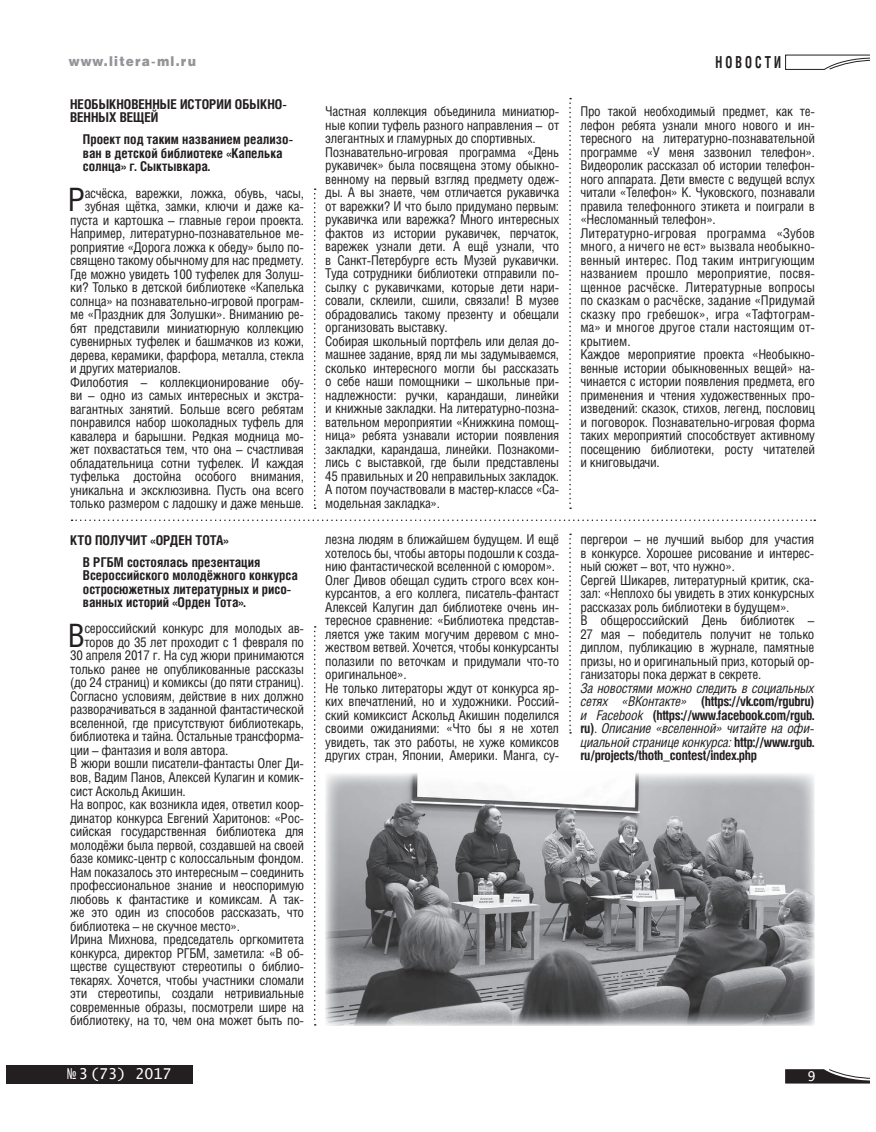
<style>
.page{position:relative;width:876px;height:1132px;background:#fff}
.page>*{position:absolute;margin:0;border:0;box-sizing:border-box;transform-origin:0 0}
.t1{font:32.25px "Helios Cond";color:#231f20}
.t2{font:700 16.5px "Helios Cond C";letter-spacing:.25em;color:#231f20;scale:.75 1}
.t3{font:15px "Lucida Console";color:#fff}
.t4{font:13.5px/13.5px "Helios Cond";letter-spacing:-.02em;color:#231f20}
.t5{font:700 13.5px/13.5px "Helios Cond";color:#231f20}
.t6{font:italic 13.5px/13.5px "Helios Cond";letter-spacing:-.02em;color:#231f20;text-align:justify}
.t7{font:13.5px "Helios Black C";letter-spacing:.1em;color:#939598;scale:.9 1}
.t8{font:13.5px "Lucida Console";color:#fff}
.s1{font-weight:700;font-style:normal}
.s2{font-style:normal}
</style>
<div class="page">
<svg style="left:314px;top:188px;width:2px;height:321px"></svg>
<svg style="left:314px;top:626px;width:2px;height:399px"></svg>
<svg style="left:569px;top:98px;width:2px;height:411px"></svg>
<svg style="left:569px;top:533px;width:2px;height:200px"></svg>
<img style="left:325px;top:773px;width:489px;height:252px">
<svg style="left:72px;top:519px;width:743px;height:2px"></svg>
<svg style="left:785px;top:1069px;width:85px;height:14px"></svg>
<div style="left:6px;top:1064px;width:187px;height:18px;background:#231f20"></div>
<svg style="left:785px;top:54px;width:85px;height:16px"></svg>
<p class="t7" style="left:69px;top:57px;width:143px">www.litera-ml.ru</p>
<p class="t5" style="left:70px;top:98px;width:218px">НЕОБЫКНОВЕННЫЕ ИСТОРИИ ОБЫКНО-<br>ВЕННЫХ ВЕЩЕЙ</p>
<p class="t5" style="left:83px;top:134px;width:212px">Проект под таким названием реализо&shy;ван в детской библиотеке «Капелька солнца» г. Сыктывкара.</p>
<h1 class="t1" style="left:68px;top:188px;width:19px">Р</h1>
<p class="t4" style="left:85px;top:187px;width:221px">асчёска, варежки, ложка, обувь, часы,</p>
<p class="t4" style="left:85px;top:201px;width:221px">зубная щётка, замки, ключи и даже ка-</p>
<p class="t4" style="left:70px;top:214px;width:235px">пуста и картошка – главные герои проекта.</p>
<p class="t4" style="left:70px;top:228px;width:235px">Например, литературно-познавательное ме-</p>
<p class="t4" style="left:70px;top:241px;width:235px">роприятие «Дорога ложка к обеду» было по-</p>
<p class="t4" style="left:70px;top:255px;width:235px">священо такому обычному для нас предмету.</p>
<p class="t4" style="left:70px;top:268px;width:235px">Где можно увидеть 100 туфелек для Золуш-</p>
<p class="t4" style="left:70px;top:282px;width:235px">ки? Только в детской библиотеке «Капелька</p>
<p class="t4" style="left:70px;top:295px;width:235px">солнца» на познавательно-игровой програм-</p>
<p class="t4" style="left:70px;top:309px;width:235px">ме «Праздник для Золушки». Вниманию ре-</p>
<p class="t4" style="left:70px;top:322px;width:235px">бят представили миниатюрную коллекцию</p>
<p class="t4" style="left:70px;top:336px;width:235px">сувенирных туфелек и башмачков из кожи,</p>
<p class="t4" style="left:70px;top:349px;width:235px">дерева, керамики, фарфора, металла, стекла</p>
<p class="t4" style="left:70px;top:363px;width:112px">и других материалов.</p>
<p class="t4" style="left:70px;top:376px;width:235px">Филоботия – коллекционирование обу-</p>
<p class="t4" style="left:70px;top:390px;width:235px">ви – одно из самых интересных и экстра-</p>
<p class="t4" style="left:70px;top:403px;width:235px">вагантных занятий. Больше всего ребятам</p>
<p class="t4" style="left:70px;top:417px;width:235px">понравился набор шоколадных туфель для</p>
<p class="t4" style="left:70px;top:430px;width:235px">кавалера и барышни. Редкая модница мо-</p>
<p class="t4" style="left:70px;top:444px;width:235px">жет похвастаться тем, что она – счастливая</p>
<p class="t4" style="left:70px;top:457px;width:235px">обладательница сотни туфелек. И каждая</p>
<p class="t4" style="left:70px;top:471px;width:235px">туфелька достойна особого внимания,</p>
<p class="t4" style="left:70px;top:484px;width:235px">уникальна и эксклюзивна. Пусть она всего</p>
<p class="t4" style="left:70px;top:498px;width:235px">только размером с ладошку и даже меньше.</p>
<p class="t5" style="left:83px;top:529px;width:179px;line-height:22px;text-indent:-13px">КТО ПОЛУЧИТ «ОРДЕН ТОТА»<br>В РГБМ состоялась презентация</p>
<p class="t5" style="left:83px;top:569px;width:216px">Всероссийского молодёжного конкурса остроcюжетных литературных и рисо&shy;ванных историй «Орден Тота».</p>
<h1 class="t1" style="left:68px;top:623px;width:19px">В</h1>
<p class="t4" style="left:84px;top:622px;width:221px">сероссийский конкурс для молодых ав-</p>
<p class="t4" style="left:84px;top:636px;width:221px">торов до 35 лет проходит с 1 февраля по</p>
<p class="t4" style="left:70px;top:649px;width:235px">30 апреля 2017 г. На суд жюри принимаются</p>
<p class="t4" style="left:70px;top:663px;width:235px">только ранее не опубликованные рассказы</p>
<p class="t4" style="left:70px;top:676px;width:235px">(до 24 страниц) и комиксы (до пяти страниц).</p>
<p class="t4" style="left:70px;top:690px;width:235px">Согласно условиям, действие в них должно</p>
<p class="t4" style="left:70px;top:703px;width:235px">разворачиваться в заданной фантастической</p>
<p class="t4" style="left:70px;top:717px;width:235px">вселенной, где присутствуют библиотекарь,</p>
<p class="t4" style="left:70px;top:730px;width:235px">библиотека и тайна. Остальные трансформа-</p>
<p class="t4" style="left:70px;top:744px;width:160px">ции – фантазия и воля автора.</p>
<p class="t4" style="left:70px;top:757px;width:235px">В жюри вошли писатели-фантасты Олег Ди-</p>
<p class="t4" style="left:70px;top:771px;width:235px">вов, Вадим Панов, Алексей Кулагин и комик-</p>
<p class="t4" style="left:70px;top:784px;width:117px">сист Аскольд Акишин.</p>
<p class="t4" style="left:70px;top:798px;width:235px">На вопрос, как возникла идея, ответил коор-</p>
<p class="t4" style="left:70px;top:811px;width:235px">динатор конкурса Евгений Харитонов: «Рос-</p>
<p class="t4" style="left:70px;top:825px;width:235px">сийская государственная библиотека для</p>
<p class="t4" style="left:70px;top:838px;width:235px">молодёжи была первой, создавшей на своей</p>
<p class="t4" style="left:70px;top:852px;width:235px">базе комикс-центр с колоссальным фондом.</p>
<p class="t4" style="left:70px;top:865px;width:235px">Нам показалось это интересным – соединить</p>
<p class="t4" style="left:70px;top:879px;width:235px">профессиональное знание и неоспоримую</p>
<p class="t4" style="left:70px;top:892px;width:235px">любовь к фантастике и комиксам. А так-</p>
<p class="t4" style="left:70px;top:906px;width:235px">же это один из способов рассказать, что</p>
<p class="t4" style="left:70px;top:919px;width:171px">библио тека – не скучное место».</p>
<p class="t4" style="left:70px;top:933px;width:235px">Ирина Михнова, председатель оргкомитета</p>
<p class="t4" style="left:70px;top:946px;width:235px">конкурса, директор РГБМ, заметила: «В об-</p>
<p class="t4" style="left:70px;top:960px;width:235px">ществе существуют стереотипы о библио-</p>
<p class="t4" style="left:70px;top:973px;width:235px">текарях. Хочется, чтобы участники сломали</p>
<p class="t4" style="left:70px;top:987px;width:235px">эти стереотипы, создали нетривиальные</p>
<p class="t4" style="left:70px;top:1000px;width:235px">современные образы, посмотрели шире на</p>
<p class="t4" style="left:70px;top:1014px;width:235px">библиотеку, на то, чем она может быть по-</p>
<p class="t2" style="left:716px;top:57px;width:89px">НОВОСТИ</p>
<p class="t4" style="left:325px;top:106px;width:235px">Частная коллекция объединила миниатюр&shy;ные копии туфель разного направления – от элегантных и гламурных до спортивных.<br>Познавательно-игровая программа «День рукавичек» была посвящена этому обыкно&shy;венному на первый взгляд предмету одеж&shy;ды. А вы знаете, чем отличается рукавичка от варежки? И что было придумано первым: рукавичка или варежка? Много интересных фактов из истории рукавичек, перчаток, варежек узнали дети. А ещё узнали, что в Санкт-Петербурге есть Музей рукавички.<br>Туда сотрудники библиотеки отправили по&shy;сылку с рукавичками, которые дети нари&shy;совали, склеили, сшили, связали! В музее обрадовались такому презенту и обещали организовать выставку.<br>Собирая школьный портфель или делая до&shy;машнее задание, вряд ли мы задумываемся, сколько интересного могли бы рассказать о себе наши помощники – школьные при&shy;надлежности: ручки, карандаши, линейки и книжные закладки. На литературно-позна&shy;вательном мероприятии «Книжкина помощ&shy;ница» ребята узнавали истории появления закладки, карандаша, линейки. Познакоми&shy;лись с выставкой, где были представлены 45 правильных и 20 неправильных закладок.<br>А потом поучаствовали в мастер-классе «Са&shy;модельная закладка».</p>
<p class="t4" style="left:580px;top:106px;width:236px">Про такой необходимый предмет, как те&shy;лефон ребята узнали много нового и ин&shy;тересного на литературно-познавательной программе «У меня зазвонил телефон».<br>Видеоролик рассказал об истории телефон&shy;ного аппарата. Дети вместе с ведущей вслух читали «Телефон» К. Чуковского, познавали правила телефонного этикета и поиграли в «Несломанный телефон».<br>Литературно-игровая программа «Зубов много, а ничего не ест» вызвала необыкно&shy;венный интерес. Под таким интригующим названием прошло мероприятие, посвя&shy;щенное расчёске. Литературные вопросы по сказкам о расчёске, задание «Придумай сказку про гребешок», игра «Тафтограм&shy;ма» и многое другое стали настоящим от&shy;крытием.<br>Каждое мероприятие проекта «Необыкно&shy;венные истории обыкновенных вещей» на&shy;чинается с истории появления предмета, его применения и чтения художественных про&shy;изведений: сказок, стихов, легенд, пословиц и поговорок. Познавательно-игровая форма таких мероприятий способствует активному посещению библиотеки, росту читателей и книговыдачи.</p>
<p class="t4" style="left:325px;top:533px;width:235px">лезна людям в ближайшем будущем. И ещё хотелось бы, чтобы авторы подошли к созда&shy;нию фантастической вселенной с юмором».<br>Олег Дивов обещал судить строго всех кон&shy;курсантов, а его коллега, писатель-фантаст Алексей Калугин дал библиотеке очень ин&shy;тересное сравнение: «Библиотека представ&shy;ляется уже таким могучим деревом с мно&shy;жеством ветвей. Хочется, чтобы конкурсанты полазили по веточкам и придумали что-то оригинальное».<br>Не только литераторы ждут от конкурса яр&shy;ких впечатлений, но и художники. Россий&shy;ский комиксист Аскольд Акишин поделился своими ожиданиями: «Что бы я не хотел увидеть, так это работы, не хуже комиксов других стран, Японии, Америки. Манга, су-</p>
<p class="t4" style="left:580px;top:533px;width:235px">пергерои – не лучший выбор для участия в конкурсе. Хорошее рисование и интерес&shy;ный сюжет – вот, что нужно».<br>Сергей Шикарев, литературный критик, ска&shy;зал: «Неплохо бы увидеть в этих конкурсных рассказах роль библиотеки в будущем».<br>В общероссийский День библиотек – 27 мая – победитель получит не только диплом, публикацию в журнале, памятные призы, но и оригинальный приз, который ор&shy;ганизаторы пока держат в секрете.</p>
<p class="t6" style="left:580px;top:682px;width:235px">За новостями можно следить в социальных сетях «ВКонтакте» <span class="s1">(https://vk.com/rgubru) </span>и Facebook <span class="s1">(https://www.facebook.com/rgub. ru)</span><span class="s2">.</span> Описание «вселенной» читайте на офи&shy;циальной странице конкурса: <span class="s1">http://www.rgub. ru/projects/thoth_contest/index.php</span></p>
<p class="t3" style="left:67px;top:1066px;width:106px">№ 3 (73) 2017</p>
<p class="t8" style="left:807px;top:1069px;width:10px">9</p>
</div>
